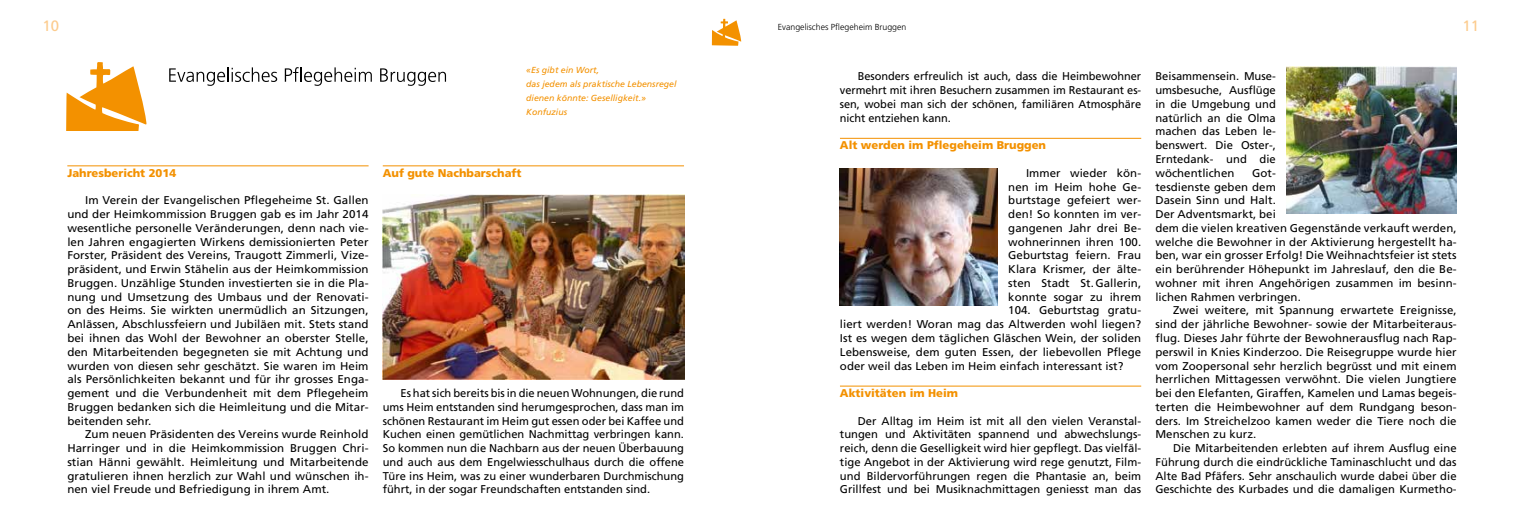
<style>
.page{position:relative;width:1524px;height:525px;background:#fff}
.page>*{position:absolute;margin:0;border:0;box-sizing:border-box;transform-origin:0 0}
.t1{font:15px "Frutiger LT Std";color:#fccb8d}
.t2{font:11.25px/13.8px "Frutiger LT Std";letter-spacing:.005em;color:#000;text-align:justify}
.t3{font:900 11.25px "Frutiger LT Std";color:#f39100}
.t4{font:italic 8.75px/13.8px "Frutiger LT Std";color:#f39100}
.t5{font:300 8.75px "Frutiger LT Std";color:#000}
</style>
<div class="page">
<svg style="left:712px;top:19px;width:29px;height:27px"></svg>
<hr style="left:840px;top:138px;width:301px;height:1px;background:#f39100">
<hr style="left:840px;top:385px;width:301px;height:1px;background:#f39100">
<img style="left:840px;top:168px;width:157px;height:138px">
<img style="left:1286px;top:67px;width:170px;height:146px">
<svg style="left:66px;top:62px;width:80px;height:69px"></svg>
<svg style="left:169px;top:67px;width:108px;height:19px"></svg>
<svg style="left:285px;top:67px;width:87px;height:19px"></svg>
<svg style="left:380px;top:68px;width:66px;height:18px"></svg>
<hr style="left:67px;top:165px;width:302px;height:1px;background:#f39100">
<hr style="left:383px;top:165px;width:301px;height:1px;background:#f39100">
<img style="left:383px;top:194px;width:301px;height:185px">
<h1 class="t1" style="left:43px;top:17px;width:18px">10</h1>
<p class="t5" style="left:778px;top:22px;width:130px">Evangelisches Pflegeheim Bruggen</p>
<h1 class="t1" style="left:1462px;top:17px;width:18px">11</h1>
<p class="t2" style="left:840px;top:70px;width:303px;text-indent:18px">Besonders erfreulich ist auch, dass die Heimbewohner vermehrt mit ihren Besuchern zusammen im Restaurant es&shy;sen, wobei man sich der schönen, familiären Atmosphäre nicht entziehen kann.</p>
<p class="t3" style="left:840px;top:138px;width:208px">Alt werden im Pflegeheim Bruggen</p>
<p class="t2" style="left:1026px;top:166px;width:117px">Immer wieder kön-</p>
<p class="t2" style="left:1008px;top:180px;width:134px">nen im Heim hohe Ge-</p>
<p class="t2" style="left:1008px;top:193px;width:134px">burtstage gefeiert wer-</p>
<p class="t2" style="left:1008px;top:207px;width:134px">den! So konnten im ver-</p>
<p class="t2" style="left:1008px;top:221px;width:134px">gangenen Jahr drei Be-</p>
<p class="t2" style="left:1008px;top:235px;width:134px">wohnerinnen ihren 100.</p>
<p class="t2" style="left:1008px;top:248px;width:134px">Geburtstag feiern. Frau</p>
<p class="t2" style="left:1008px;top:262px;width:134px">Klara Krismer, der älte-</p>
<p class="t2" style="left:1008px;top:276px;width:134px">sten Stadt St.Gallerin,</p>
<p class="t2" style="left:1008px;top:290px;width:134px">konnte sogar zu ihrem</p>
<p class="t2" style="left:1008px;top:303px;width:134px">104. Geburtstag gratu-</p>
<p class="t2" style="left:840px;top:317px;width:303px">liert werden! Woran mag das Altwerden wohl liegen?</p>
<p class="t2" style="left:840px;top:331px;width:303px">Ist es wegen dem täglichen Gläschen Wein, der soliden</p>
<p class="t2" style="left:840px;top:345px;width:303px">Lebensweise, dem guten Essen, der liebevollen Pflege</p>
<p class="t2" style="left:840px;top:358px;width:285px">oder weil das Leben im Heim einfach interessant ist?</p>
<p class="t3" style="left:840px;top:386px;width:120px">Aktivitäten im Heim</p>
<p class="t2" style="left:840px;top:413px;width:303px;text-indent:18px">Der Alltag im Heim ist mit all den vielen Veranstal&shy;tungen und Aktivitäten spannend und abwechslungs&shy;reich, denn die Geselligkeit wird hier gepflegt. Das vielfäl&shy;tige Angebot in der Aktivierung wird rege genutzt, Film&shy;und Bildervorführungen regen die Phantasie an, beim Grillfest und bei Musiknachmittagen geniesst man das</p>
<p class="t4" style="left:526px;top:63px;width:152px">«Es gibt ein Wort,<br>das jedem als praktische Lebensregel dienen könnte: Geselligkeit.»<br>Konfuzius</p>
<p class="t2" style="left:1155px;top:70px;width:122px">Beisammensein. Muse&shy;umsbesuche, Ausflüge in die Umgebung und natürlich an die Olma machen das Leben le&shy;benswert. Die Oster-, Erntedank- und die wöchentlichen</p>
<p class="t3" style="left:383px;top:166px;width:140px">Auf gute Nachbarschaft</p>
<p class="t3" style="left:67px;top:166px;width:110px">Jahresbericht 2014</p>
<p class="t2" style="left:67px;top:193px;width:303px;text-indent:18px">Im Verein der Evangelischen Pflegeheime St. Gallen und der Heimkommission Bruggen gab es im Jahr 2014 wesentliche personelle Veränderungen, denn nach vie&shy;len Jahren engagierten Wirkens demissionierten Peter Forster, Präsident des Vereins, Traugott Zimmerli, Vize&shy;präsident, und Erwin Stähelin aus der Heimkommission Bruggen. Unzählige Stunden investierten sie in die Pla&shy;nung und Umsetzung des Umbaus und der Renovati&shy;on des Heims. Sie wirkten unermüdlich an Sitzungen, Anlässen, Abschlussfeiern und Jubiläen mit. Stets stand bei ihnen das Wohl der Bewohner an oberster Stelle, den Mitarbeitenden begegneten sie mit Achtung und wurden von diesen sehr geschätzt. Sie waren im Heim als Persönlichkeiten bekannt und für ihr grosses Enga&shy;gement und die Verbundenheit mit dem Pflegeheim Bruggen bedanken sich die Heimleitung und die Mitar&shy;beitenden sehr.</p>
<p class="t2" style="left:67px;top:427px;width:303px;text-indent:18px">Zum neuen Präsidenten des Vereins wurde Reinhold Harringer und in die Heimkommission Bruggen Chri&shy;stian Hänni gewählt. Heimleitung und Mitarbeitende gratulieren ihnen herzlich zur Wahl und wünschen ih&shy;nen viel Freude und Befriedigung in ihrem Amt.</p>
<p class="t2" style="left:1155px;top:166px;width:303px;text-align:left;text-indent:97px">Got-<br>tesdienste geben dem<br>Dasein Sinn und Halt.<br>Der Adventsmarkt, bei<br>dem die vielen kreativen Gegenstände verkauft werden, welche die Bewohner in der Aktivierung hergestellt ha&shy;ben, war ein grosser Erfolg! Die Weihnachtsfeier ist stets ein berührender Höhepunkt im Jahreslauf, den die Be&shy;wohner mit ihren Angehörigen zusammen im besinn&shy;lichen Rahmen verbringen.</p>
<p class="t2" style="left:1155px;top:303px;width:303px;text-indent:18px">Zwei weitere, mit Spannung erwartete Ereignisse, sind der jährliche Bewohner- sowie der Mitarbeiteraus&shy;flug. Dieses Jahr führte der Bewohnerausflug nach Rap&shy;perswil in Knies Kinderzoo. Die Reisegruppe wurde hier vom Zoopersonal sehr herzlich begrüsst und mit einem herrlichen Mittagessen verwöhnt. Die vielen Jungtiere bei den Elefanten, Giraffen, Kamelen und Lamas begeis&shy;terten die Heimbewohner auf dem Rundgang beson&shy;ders. Im Streichelzoo kamen weder die Tiere noch die Menschen zu kurz.</p>
<p class="t2" style="left:1155px;top:441px;width:303px;text-indent:18px">Die Mitarbeitenden erlebten auf ihrem Ausflug eine Führung durch die eindrückliche Taminaschlucht und das Alte Bad Pfäfers. Sehr anschaulich wurde dabei über die Geschichte des Kurbades und die damaligen Kurmetho-</p>
<p class="t2" style="left:383px;top:386px;width:303px;text-indent:18px">Es hat sich bereits bis in die neuen Wohnungen, die rund ums Heim entstanden sind herumgesprochen, dass man im schönen Restaurant im Heim gut essen oder bei Kaffee und Kuchen einen gemütlichen Nachmittag verbringen kann.<br>So kommen nun die Nachbarn aus der neuen Überbauung und auch aus dem Engelwiesschulhaus durch die offene Türe ins Heim, was zu einer wunderbaren Durchmischung führt, in der sogar Freundschaften entstanden sind.</p>
</div>
